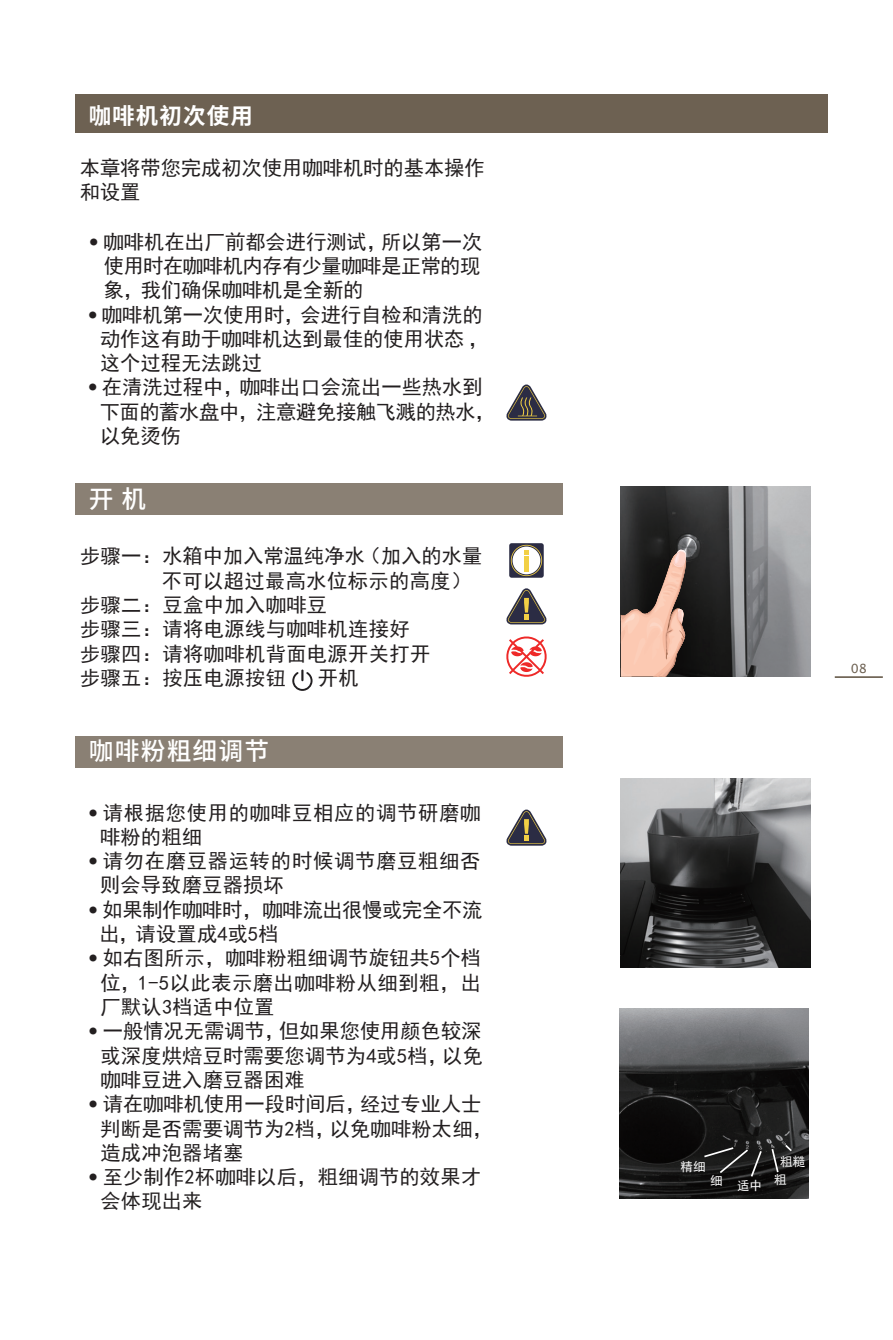
<style>
.page{position:relative;width:893px;height:1340px;background:#fff}
.page>*{position:absolute;margin:0;border:0;box-sizing:border-box;transform-origin:0 0}
.t1{font:500 24.75px "Source Han Sans CN";letter-spacing:.05em;color:#fff}
.t2{font:700 22.5px "Source Han Sans CN";letter-spacing:.05em;color:#fff}
.t3{font:20.25px/24.3px "Sim Hei";letter-spacing:.01em;color:#231f20}
.t4{font:20.25px/24.3px "Sim Hei";letter-spacing:.04em;color:#231f20}
.t5{font:20.25px/24.3px "Sim Hei";letter-spacing:-.01em;color:#231f20}
.t6{font:12.83px "Lucida Sans Unicode";color:#6d6152}
.t7{font:12.6px "Sim Hei";color:#fff}
.s1{font-family:"Akko Rounded Pro";font-weight:700}
</style>
<div class="page">
<img style="left:619px;top:1009px;width:190px;height:189px">
<div style="left:75px;top:95px;width:753px;height:38px;background:#6d6152"></div>
<svg style="left:292px;top:669px;width:21px;height:22px"></svg>
<div style="left:75px;top:483px;width:488px;height:32px;background:#8a8074"></div>
<div style="left:75px;top:735px;width:488px;height:32px;background:#8a8074"></div>
<img style="left:621px;top:778px;width:190px;height:189px">
<svg style="left:506px;top:809px;width:41px;height:36px"></svg>
<hr style="left:835px;top:676px;width:48px;height:2px;background:#6d6152">
<svg style="left:506px;top:384px;width:41px;height:36px"></svg>
<svg style="left:702px;top:1145px;width:61px;height:33px;background:#2b2b2a"></svg>
<svg style="left:770px;top:1143px;width:24px;height:31px"></svg>
<svg style="left:509px;top:543px;width:35px;height:34px"></svg>
<div style="left:524px;top:556px;width:5px;height:16px;background:#f2d045"></div>
<svg style="left:506px;top:588px;width:41px;height:36px"></svg>
<svg style="left:506px;top:636px;width:41px;height:41px"></svg>
<img style="left:621px;top:487px;width:190px;height:189px">
<svg style="left:621px;top:549px;width:65px;height:127px;background:#9c7f71"></svg>
<p class="t2" style="left:89px;top:103px;width:166px">咖啡机初次使用</p>
<p class="t3" style="left:80px;top:156px;width:406px">本章将带您完成初次使用咖啡机时的基本操作和设置</p>
<p class="t3" style="left:104px;top:229px;width:380px;text-align:justify;text-indent:-15px"><span class="s1">•</span> 咖啡机在出厂前都会进行测试，所以第一次使用时在咖啡机内存有少量咖啡是正常的现象，我们确保咖啡机是全新的</p>
<p class="t3" style="left:100px;top:302px;width:390px;text-indent:-12px"><span class="s1">•</span> 咖啡机第一次使用时，会进行自检和清洗的动作这有助于咖啡机达到最佳的使用状态，这个过程无法跳过</p>
<p class="t3" style="left:100px;top:375px;width:397px;text-indent:-12px"><span class="s1">•</span> 在清洗过程中，咖啡出口会流出一些热水到下面的蓄水盘中，注意避免接触飞溅的热水，以免烫伤</p>
<p class="t1" style="left:89px;top:485px;width:59px">开 机</p>
<p class="t3" style="left:80px;top:544px;width:404px">步骤一：水箱中加入常温纯净水（加入的水量</p>
<p class="t3" style="left:162px;top:568px;width:311px">不可以超过最高水位标示的高度）</p>
<p class="t3" style="left:80px;top:593px;width:249px">步骤二：豆盒中加入咖啡豆</p>
<p class="t3" style="left:80px;top:617px;width:332px">步骤三：请将电源线与咖啡机连接好</p>
<p class="t3" style="left:80px;top:641px;width:352px">步骤四：请将咖啡机背面电源开关打开</p>
<p class="t3" style="left:80px;top:665px;width:208px">步骤五：按压电源按钮</p>
<p class="t3" style="left:318px;top:665px;width:42px">开机</p>
<p class="t1" style="left:89px;top:737px;width:182px">咖啡粉粗细调节</p>
<p class="t4" style="left:100px;top:800px;width:382px;text-indent:-12px"><span class="s1">•</span> 请根据您使用的咖啡豆相应的调节研磨咖啡粉的粗细</p>
<p class="t4" style="left:100px;top:848px;width:382px;text-indent:-12px"><span class="s1">•</span> 请勿在磨豆器运转的时候调节磨豆粗细否则会导致磨豆器损坏</p>
<p class="t5" style="left:99px;top:897px;width:384px;text-indent:-11px"><span class="s1">•</span> 如果制作咖啡时，咖啡流出很慢或完全不流出，请设置成4或5档</p>
<p class="t3" style="left:100px;top:946px;width:382px;text-align:justify;text-indent:-12px"><span class="s1">•</span> 如右图所示，咖啡粉粗细调节旋钮共5个档位，1-5以此表示磨出咖啡粉从细到粗，出厂默认3档适中位置</p>
<p class="t3" style="left:100px;top:1019px;width:384px;text-align:justify;text-indent:-12px"><span class="s1">•</span> 一般情况无需调节，但如果您使用颜色较深或深度烘焙豆时需要您调节为4或5档，以免咖啡豆进入磨豆器困难</p>
<p class="t3" style="left:100px;top:1091px;width:394px;text-indent:-12px"><span class="s1">•</span> 请在咖啡机使用一段时间后，经过专业人士判断是否需要调节为2档，以免咖啡粉太细，造成冲泡器堵塞</p>
<p class="t3" style="left:100px;top:1164px;width:382px;text-indent:-12px"><span class="s1">•</span> 至少制作2杯咖啡以后，粗细调节的效果才会体现出来</p>
<p class="t6" style="left:851px;top:658px;width:18px">08</p>
<p class="t7" style="left:680px;top:1160px;width:27px">精细</p>
<p class="t7" style="left:710px;top:1179px;width:54px">细 适中</p>
<p class="t7" style="left:780px;top:1154px;width:27px">粗糙</p>
<p class="t7" style="left:774px;top:1172px;width:14px">粗</p>
</div>
